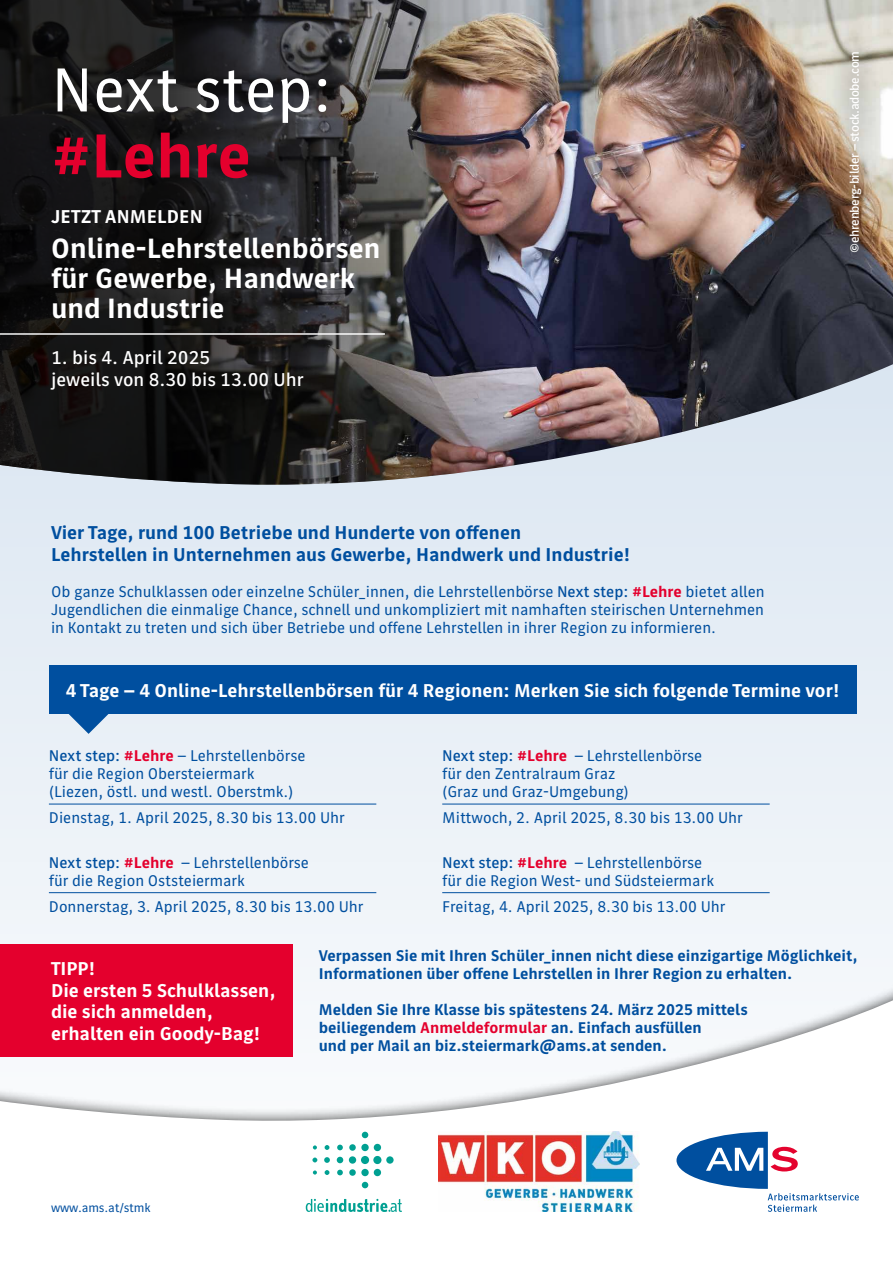
<style>
.page{position:relative;width:893px;height:1263px;background:#eaf0f7}
.page>*{position:absolute;margin:0;border:0;box-sizing:border-box;transform-origin:0 0}
.t1{font:60px "AMS Laborat";color:#fff}
.t2{font:700 60px "AMS Laborat";letter-spacing:-.005em;color:#e4002d}
.t3{font:700 27px/30px "AMS Laborat";color:#fff}
.t4{font:700 18px/21.6px "AMS Laborat";color:#fff}
.t5{font:700 18px/21.6px "AMS Laborat";color:#004f9f}
.t6{font:500 18px/21.6px "AMS Laborat";color:#fff}
.t7{font:15px/18px "AMS Laborat";color:#004f9f}
.t8{font:700 15px/18px "AMS Laborat";color:#004f9f}
.t9{font:500 12px "AMS Laborat";letter-spacing:-.03em;color:#fff}
.t10{font:12px "AMS Laborat";letter-spacing:-.01em;color:#004f9f}
.s1{font-weight:500}
.s2{font-weight:700;color:#e4002d}
.s3{color:#e4002d}
</style>
<div class="page">
<img style="left:0;top:0;width:893px;height:494px">
<img style="left:0;top:0;width:540px;height:485px">
<div style="left:0;top:983px;width:893px;height:280px;background:#f4f7fa"></div>
<svg style="left:0;top:994px;width:893px;height:269px;fill:#fff"></svg>
<svg style="left:828px;top:31px;width:55px;height:242px;background:#a99d90"></svg>
<hr style="left:0;top:333px;width:385px;height:2px;background:#fff">
<svg style="left:68px;top:714px;width:41px;height:20px"></svg>
<div style="left:49px;top:665px;width:808px;height:49px;background:#004f9f"></div>
<hr style="left:49px;top:804px;width:327px;height:1px;background:#004f9f">
<hr style="left:442px;top:804px;width:328px;height:1px;background:#004f9f">
<hr style="left:442px;top:892px;width:328px;height:1px;background:#004f9f">
<hr style="left:49px;top:892px;width:327px;height:1px;background:#004f9f">
<div style="left:0;top:944px;width:293px;height:113px;background:#e4002d"></div>
<img style="left:439px;top:1132px;width:201px;height:80px">
<div style="left:386px;top:1156px;width:8px;height:8px;background:#00a092;border-radius:50%"></div>
<svg style="left:313px;top:1145px;width:4px;height:4px"></svg>
<svg style="left:312px;top:1157px;width:5px;height:5px"></svg>
<svg style="left:313px;top:1170px;width:4px;height:4px"></svg>
<svg style="left:325px;top:1145px;width:4px;height:5px"></svg>
<svg style="left:324px;top:1157px;width:6px;height:6px"></svg>
<svg style="left:325px;top:1170px;width:4px;height:5px"></svg>
<svg style="left:337px;top:1144px;width:6px;height:6px"></svg>
<svg style="left:337px;top:1157px;width:6px;height:6px"></svg>
<svg style="left:337px;top:1170px;width:6px;height:5px"></svg>
<svg style="left:349px;top:1144px;width:7px;height:7px"></svg>
<div style="left:349px;top:1156px;width:7px;height:8px;background:#00a092;border-radius:50%"></div>
<svg style="left:349px;top:1169px;width:7px;height:7px"></svg>
<div style="left:361px;top:1144px;width:8px;height:7px;background:#00a092;border-radius:50%"></div>
<div style="left:361px;top:1156px;width:8px;height:8px;background:#00a092;border-radius:50%"></div>
<div style="left:361px;top:1169px;width:8px;height:7px;background:#00a092;border-radius:50%"></div>
<div style="left:373px;top:1156px;width:8px;height:8px;background:#00a092;border-radius:50%"></div>
<svg style="left:362px;top:1182px;width:6px;height:6px"></svg>
<svg style="left:362px;top:1132px;width:6px;height:6px"></svg>
<div style="left:374px;top:1144px;width:7px;height:7px;background:#00a092;border-radius:50%"></div>
<div style="left:374px;top:1169px;width:7px;height:7px;background:#00a092;border-radius:50%"></div>
<svg style="left:306px;top:1199px;width:96px;height:13px"></svg>
<svg style="left:676px;top:1132px;width:183px;height:80px"></svg>
<h1 class="t1" style="left:51px;top:50px;width:282px">Next step:</h1>
<h1 class="t2" style="left:51px;top:116px;width:201px">#Lehre</h1>
<p class="t4" style="left:51px;top:206px;width:153px">JETZT ANMELDEN</p>
<h2 class="t3" style="left:51px;top:233px;width:331px">Online-Lehrstellenbörsen für Gewerbe, Handwerk und Industrie</h2>
<p class="t6" style="left:51px;top:347px;width:254px">1. bis 4. April 2025<br>jeweils von 8.30 bis 13.00 Uhr</p>
<p class="t9" style="left:847px;top:252px;width:203px;rotate:-90deg">©ehrenberg-bilder – stock.adobe.com</p>
<p class="t5" style="left:51px;top:522px;width:581px">Vier Tage, rund 100 Betriebe und Hunderte von offenen<br>Lehrstellen in Unternehmen aus Gewerbe, Handwerk und Industrie!</p>
<p class="t7" style="left:51px;top:582px;width:715px;text-align:justify">Ob ganze Schulklassen oder einzelne Schüler_innen, die Lehrstellenbörse <span class="s1">Next step:</span> <span class="s2">#Lehre</span> bietet allen Jugendlichen die einmalige Chance, schnell und unkompliziert mit namhaften steirischen Unternehmen in Kontakt zu treten und sich über Betriebe und offene Lehrstellen in ihrer Region zu informieren.</p>
<p class="t4" style="left:66px;top:679px;width:775px">4 Tage – 4 Online-Lehrstellenbörsen für 4 Regionen: Merken Sie sich folgende Termine vor!</p>
<p class="t7" style="left:49px;top:746px;width:258px"><span class="s1">Next step:</span> <span class="s2">#Lehre</span> – Lehrstellenbörse für die Region Obersteiermark (Liezen, östl. und westl. Oberstmk.)</p>
<p class="t7" style="left:49px;top:809px;width:298px">Dienstag, 1. April 2025, 8.30 bis 13.00 Uhr</p>
<p class="t7" style="left:49px;top:853px;width:262px"><span class="s1">Next step:</span> <span class="s2">#Lehre</span> – Lehrstellenbörse für die Region Oststeiermark</p>
<p class="t7" style="left:49px;top:898px;width:316px">Donnerstag, 3. April 2025, 8.30 bis 13.00 Uhr</p>
<p class="t7" style="left:442px;top:746px;width:262px"><span class="s1">Next step:</span> <span class="s2">#Lehre</span> – Lehrstellenbörse für den Zentralraum Graz<br>(Graz und Graz-Umgebung)</p>
<p class="t7" style="left:442px;top:809px;width:302px">Mittwoch, 2. April 2025, 8.30 bis 13.00 Uhr</p>
<p class="t7" style="left:442px;top:853px;width:273px"><span class="s1">Next step:</span> <span class="s2">#Lehre</span> – Lehrstellenbörse für die Region West- und Südsteiermark</p>
<p class="t7" style="left:442px;top:898px;width:285px">Freitag, 4. April 2025, 8.30 bis 13.00 Uhr</p>
<p class="t4" style="left:51px;top:958px;width:226px">TIPP!<br>Die ersten 5 Schulklassen, die sich anmelden, erhalten ein Goody-Bag!</p>
<p class="t8" style="left:319px;top:947px;width:540px">Verpassen Sie mit Ihren Schüler_innen nicht diese einzigartige Möglichkeit,<br>Informationen über offene Lehrstellen in Ihrer Region zu erhalten.</p>
<p class="t8" style="left:319px;top:1001px;width:430px">Melden Sie Ihre Klasse bis spätestens 24. März 2025 mittels beiliegendem <span class="s3">Anmeldeformular</span> an. Einfach ausfüllen<br>und per Mail an biz.steiermark@ams.at senden.</p>
<p class="t10" style="left:51px;top:1200px;width:101px">www.ams.at/stmk</p>
</div>
